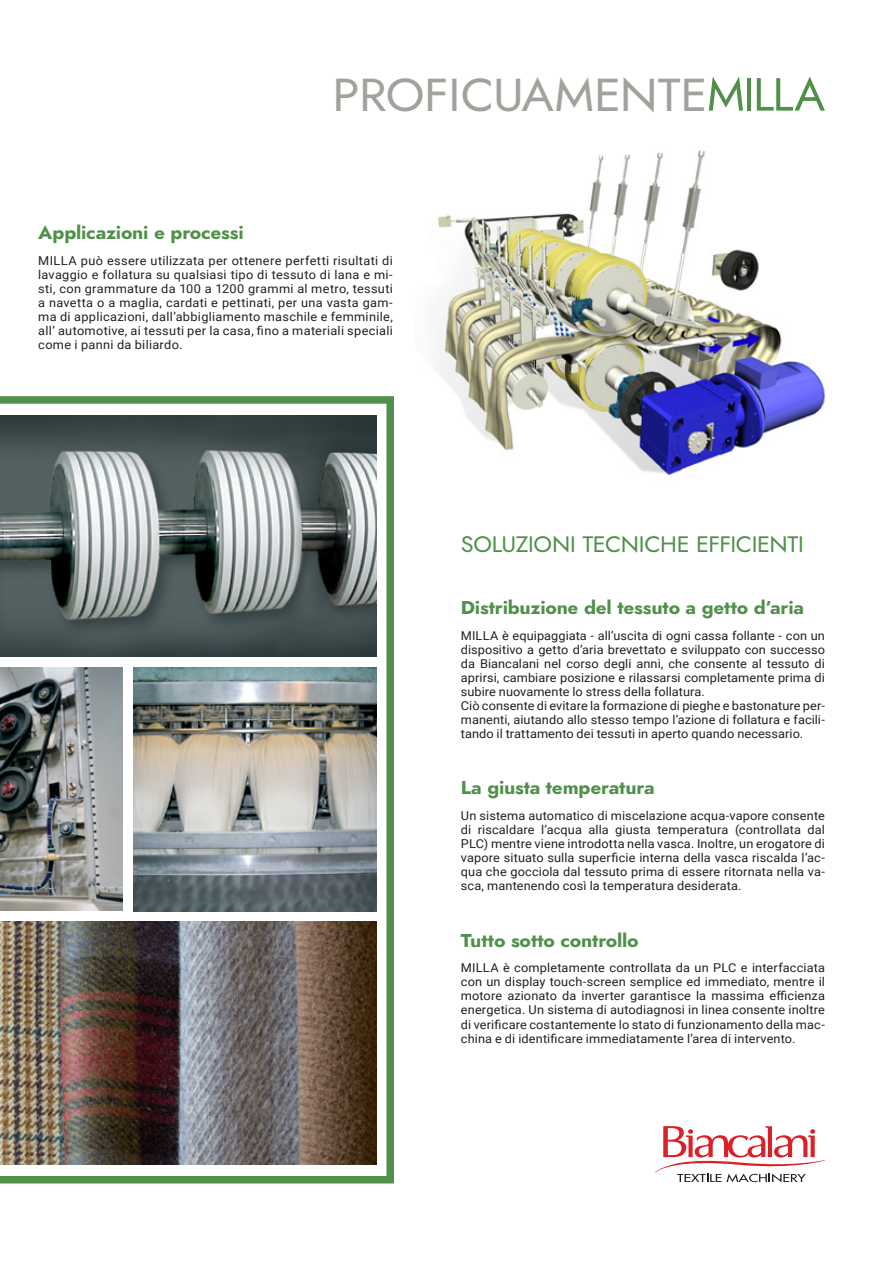
<style>
.page{position:relative;width:893px;height:1263px;background:#fff}
.page>*{position:absolute;margin:0;border:0;box-sizing:border-box;transform-origin:0 0}
.BodyInterno{font:46.2px "Jost";letter-spacing:-.005em;color:#a2a19c;scale:1.06 1}
.t1{font:22.35px "Jost";letter-spacing:-.015em;color:#50904a;scale:1.05 1}
.t2{font:700 18.6px "Jost";letter-spacing:-.01em;color:#50904a;scale:1.05 1}
.BodyInterno-2{font:12.3px/14.1px "Roboto";letter-spacing:.01em;color:#231f20;text-align:justify;scale:1.04 1}
</style>
<div class="page">
<img style="left:436px;top:150px;width:390px;height:326px">
<svg style="left:0;top:396px;width:394px;height:788px"></svg>
<img style="left:0;top:415px;width:376px;height:241px">
<img style="left:134px;top:668px;width:242px;height:244px">
<img style="left:0;top:922px;width:376px;height:242px">
<svg style="left:709px;top:77px;width:34px;height:34px"></svg>
<hr style="left:747px;top:78px;width:4px;height:33px;background:#50904a">
<svg style="left:757px;top:77px;width:68px;height:34px"></svg>
<svg style="left:655px;top:1126px;width:170px;height:56px"></svg>
<img style="left:0;top:668px;width:122px;height:242px">
<p class="t2" style="left:38px;top:220px;width:197px">Applicazioni e processi</p>
<p class="BodyInterno" style="left:332px;top:63px;width:355px">PROFICUAMENTE</p>
<p class="BodyInterno-2" style="left:38px;top:253px;width:342px">MILLA può essere utilizzata per ottenere perfetti risultati di lavaggio e follatura su qualsiasi tipo di tessuto di lana e mi&shy;sti, con grammature da 100 a 1200 grammi al metro, tessuti a navetta o a maglia, cardati e pettinati, per una vasta gam&shy;ma di applicazioni, dall’abbigliamento maschile e femminile, all’ automotive, ai tessuti per la casa, fino a materiali speciali come i panni da biliardo.</p>
<p class="t1" style="left:461px;top:529px;width:328px">SOLUZIONI TECNICHE EFFICIENTI</p>
<p class="t2" style="left:461px;top:595px;width:328px">Distribuzione del tessuto a getto d’aria</p>
<p class="BodyInterno-2" style="left:461px;top:628px;width:352px">MILLA è equipaggiata - all’uscita di ogni cassa follante - con un dispositivo a getto d’aria brevettato e sviluppato con successo da Biancalani nel corso degli anni, che consente al tessuto di aprirsi, cambiare posizione e rilassarsi completamente prima di subire nuovamente lo stress della follatura.</p>
<p class="BodyInterno-2" style="left:461px;top:698px;width:352px">Ciò consente di evitare la formazione di pieghe e bastonature per&shy;manenti, aiutando allo stesso tempo l’azione di follatura e facili&shy;tando il trattamento dei tessuti in aperto quando necessario.</p>
<p class="t2" style="left:461px;top:775px;width:186px">La giusta temperatura</p>
<p class="BodyInterno-2" style="left:461px;top:808px;width:352px">Un sistema automatico di miscelazione acqua-vapore consente di riscaldare l’acqua alla giusta temperatura (controllata dal PLC) mentre viene introdotta nella vasca. Inoltre, un erogatore di vapore situato sulla superficie interna della vasca riscalda l’ac&shy;qua che gocciola dal tessuto prima di essere ritornata nella va&shy;sca, mantenendo così la temperatura desiderata.</p>
<p class="t2" style="left:461px;top:927px;width:171px">Tutto sotto controllo</p>
<p class="BodyInterno-2" style="left:461px;top:960px;width:352px">MILLA è completamente controllata da un PLC e interfacciata con un display touch-screen semplice ed immediato, mentre il motore azionato da inverter garantisce la massima efficienza energetica. Un sistema di autodiagnosi in linea consente inoltre di verificare costantemente lo stato di funzionamento della mac&shy;china e di identificare immediatamente l’area di intervento.</p>
</div>
